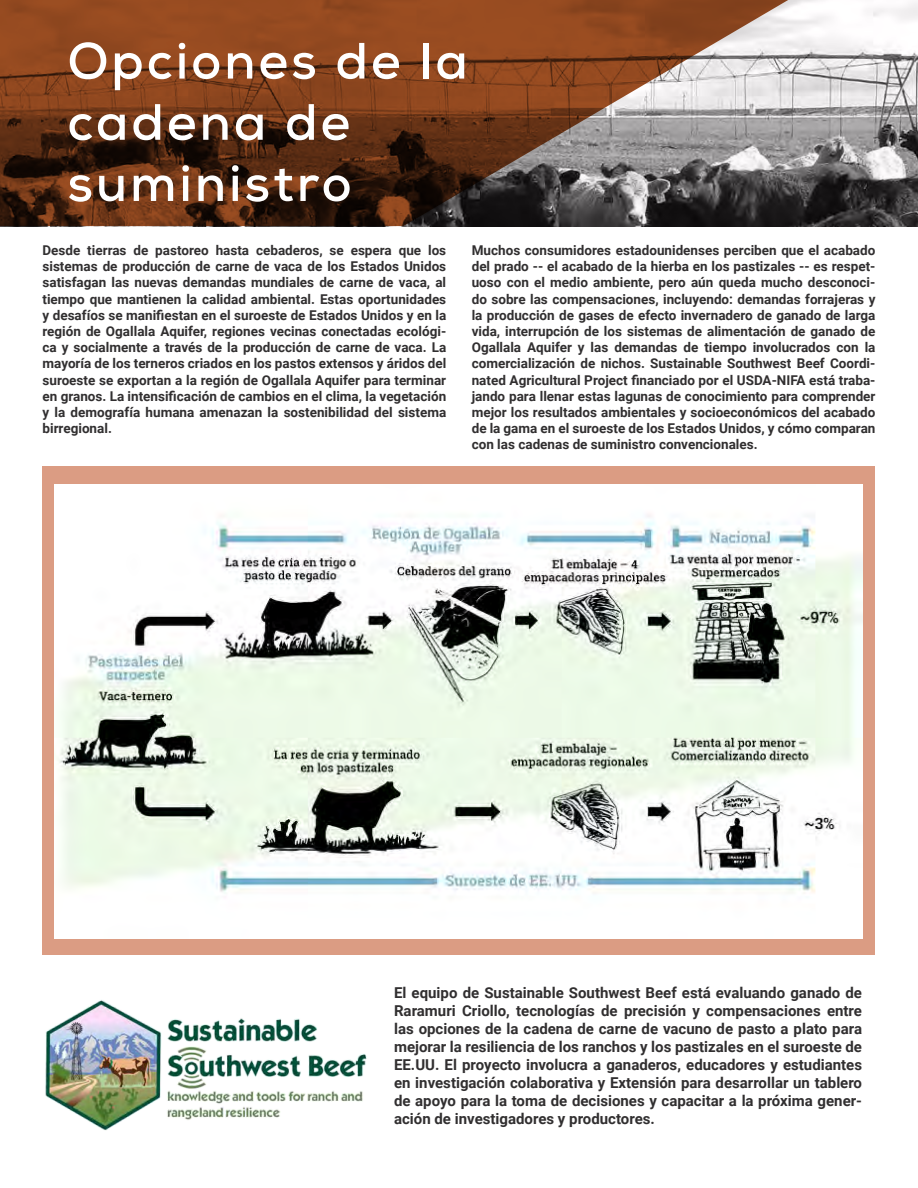
<style>
.page{position:relative;width:918px;height:1188px;background:#fff}
.page>*{position:absolute;margin:0;border:0;box-sizing:border-box;transform-origin:0 0}
.Text_Left_Justify{font:700 51px "Nexa";letter-spacing:.06em;color:#fff}
.Text_Left_Justify-2{font:700 15px/18px "Roboto";color:#312f30;text-align:justify}
.Text_Left_Justify-3{font:700 13.5px/16.2px "Roboto";color:#312f30;text-align:justify}
</style>
<div class="page">
<div style="left:43px;top:467px;width:832px;height:488px;background:#db9c83"></div>
<img style="left:55px;top:484px;width:807px;height:455px">
<svg style="left:788px;top:0;width:130px;height:226px"></svg>
<svg style="left:0;top:0;width:788px;height:226px;background:#774b32"></svg>
<img style="left:45px;top:1000px;width:322px;height:131px">
<p class="Text_Left_Justify" style="left:68px;top:28px;width:402px">Opciones de la</p>
<p class="Text_Left_Justify" style="left:68px;top:89px;width:284px">cadena de</p>
<p class="Text_Left_Justify" style="left:68px;top:151px;width:286px">suministro</p>
<p class="Text_Left_Justify-3" style="left:43px;top:242px;width:405px">Desde tierras de pastoreo hasta cebaderos, se espera que los sistemas de producción de carne de vaca de los Estados Unidos satisfagan las nuevas demandas mundiales de carne de vaca, al tiempo que mantienen la calidad ambiental. Estas oportunidades y desafíos se manifiestan en el suroeste de Estados Unidos y en la región de Ogallala Aquifer, regiones vecinas conectadas ecológi&shy;ca y socialmente a través de la producción de carne de vaca. La mayoría de los terneros criados en los pastos extensos y áridos del suroeste se exportan a la región de Ogallala Aquifer para terminar en granos. La intensificación de cambios en el clima, la vegetación y la demografía humana amenazan la sostenibilidad del sistema birregional.</p>
<p class="Text_Left_Justify-3" style="left:472px;top:242px;width:405px">Muchos consumidores estadounidenses perciben que el acabado del prado -- el acabado de la hierba en los pastizales -- es respet&shy;uoso con el medio ambiente, pero aún queda mucho desconoci&shy;do sobre las compensaciones, incluyendo: demandas forrajeras y la producción de gases de efecto invernadero de ganado de larga vida, interrupción de los sistemas de alimentación de ganado de Ogallala Aquifer y las demandas de tiempo involucrados con la comercialización de nichos. Sustainable Southwest Beef Coordi&shy;nated Agricultural Project financiado por el USDA-NIFA está traba&shy;jando para llenar estas lagunas de conocimiento para comprender mejor los resultados ambientales y socioeconómicos del acabado de la gama en el suroeste de los Estados Unidos, y cómo comparan con las cadenas de suministro convencionales.</p>
<p class="Text_Left_Justify-2" style="left:394px;top:983px;width:470px">El equipo de Sustainable Southwest Beef está evaluando ganado de Raramuri Criollo, tecnologías de precisión y compensaciones entre las opciones de la cadena de carne de vacuno de pasto a plato para mejorar la resiliencia de los ranchos y los pastizales en el suroeste de EE.UU. El proyecto involucra a ganaderos, educadores y estudiantes en investigación colaborativa y Extensión para desarrollar un tablero de apoyo para la toma de decisiones y capacitar a la próxima gener&shy;ación de investigadores y productores.</p>
</div>
